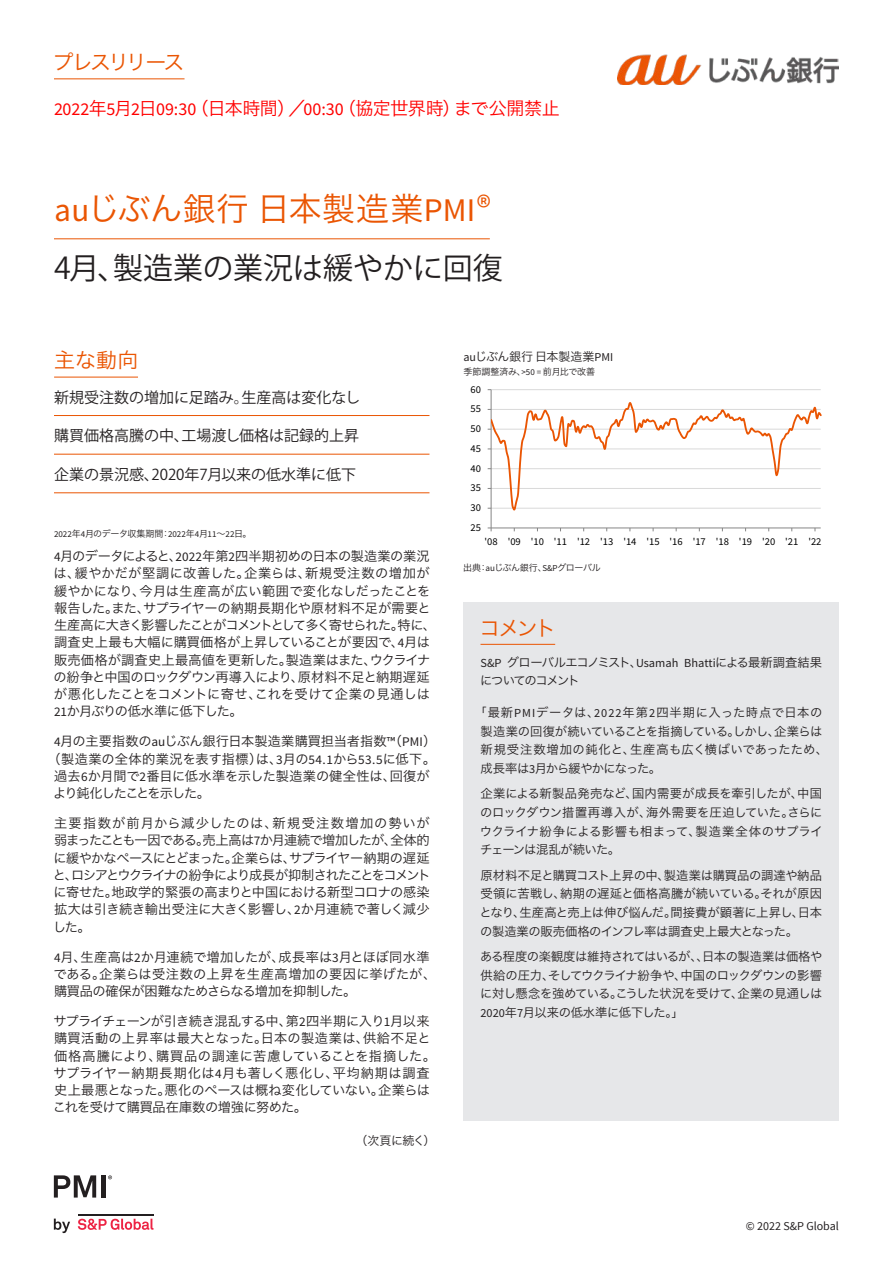
<style>
.page{position:relative;width:893px;height:1263px;background:#fff}
.page>*{position:absolute;margin:0;border:0;box-sizing:border-box;transform-origin:0 0}
.t1{font:33px "Hira Kaku Pro W3";letter-spacing:.005em;color:#ea5503}
.t2{font:30px "Koz Go Pro";color:#231f20}
.Section_header{font:21px "Hira Kaku Pro W3";letter-spacing:-.1em;color:#ea5503}
.Section_header-2{font:21px "Hira Kaku Pro W3";letter-spacing:-.135em;color:#ea5503}
.t3{font:18px "Hira Kaku Pro W3";letter-spacing:-.02em;color:#f00}
.Key_findings{font:15px "Koz Go Pro";color:#231f20}
.Body_copy_2{font:13.2px/17.2px "Hira Kaku Pro W3";letter-spacing:-.01em;color:#231f20}
.Body_copy_2-2{font:13.2px "Hira Kaku Pro W3";letter-spacing:-.105em;color:#231f20}
.Comment{font:12.3px/18.8px "Hira Kaku Pro W3";letter-spacing:-.015em;color:#231f20;text-align:justify}
.Body_copy_2-3{font:12.3px/18.8px "Hira Kaku Pro W3";letter-spacing:-.095em;color:#231f20}
.Chart_title{font:12px "Hira Kaku Pro W3";color:#231f20}
.t4{font:12px "Source Sans Pro";color:#231f20}
.Chart_title-2{font:12px "Hira Kaku Pro W3";letter-spacing:-.03em;color:#231f20}
.t5{font:10.5px "Source Sans Pro";letter-spacing:-.005em;color:#000}
.Boiler{font:9px "Hira Kaku Pro W3";letter-spacing:-.025em;color:#231f20}
.Axis_title{font:9px "Hira Kaku Pro W3";letter-spacing:-.035em;color:#231f20}
.Axis_title-2{font:9px "Hira Kaku Pro W3";letter-spacing:-.015em;color:#231f20}
.s1{font-family:"Source Sans Pro"}
</style>
<div class="page">
<img style="left:618px;top:54px;width:221px;height:31px">
<svg style="left:54px;top:1218px;width:16px;height:15px"></svg>
<svg style="left:78px;top:1218px;width:75px;height:12px"></svg>
<hr style="left:78px;top:1213px;width:75px;height:2px;background:#231f20">
<svg style="left:54px;top:1175px;width:42px;height:22px"></svg>
<div style="left:101px;top:1175px;width:5px;height:22px;background:#231f20"></div>
<svg style="left:108px;top:1175px;width:4px;height:4px"></svg>
<hr style="left:491px;top:389px;width:330px;height:1px;background:#d9d9d9">
<hr style="left:491px;top:390px;width:1px;height:138px;background:#868686">
<hr style="left:491px;top:527px;width:330px;height:1px;background:#868686">
<svg style="left:488px;top:527px;width:4px;height:4px"></svg>
<svg style="left:488px;top:400px;width:333px;height:110px"></svg>
<hr style="left:54px;top:377px;width:84px;height:1px;background:#ea5503">
<hr style="left:54px;top:79px;width:131px;height:1px;background:#ea5503">
<hr style="left:54px;top:238px;width:436px;height:1px;background:#ea5503">
<hr style="left:54px;top:415px;width:375px;height:1px;background:#ea5503">
<hr style="left:54px;top:454px;width:375px;height:1px;background:#ea5503">
<hr style="left:54px;top:492px;width:375px;height:1px;background:#ea5503">
<div style="left:463px;top:602px;width:376px;height:56px;background:#e6e7e9"></div>
<hr style="left:480px;top:644px;width:75px;height:1px;background:#ea5503">
<div style="left:463px;top:658px;width:376px;height:462px;background:#e6e7e9"></div>
<p class="Section_header-2" style="left:53px;top:44px;width:134px">プレスリリース</p>
<p class="t3" style="left:54px;top:93px;width:507px"><span class="s1">2022</span>年<span class="s1">5</span>月<span class="s1">2</span>日<span class="s1">09:30</span>（日本時間）／<span class="s1">00:30</span>（協定世界時）まで公開禁止</p>
<p class="t1" style="left:54px;top:180px;width:438px"><span class="s1">au</span>じぶん銀行日本製造業<span class="s1">PMI®</span></p>
<p class="t2" style="left:54px;top:249px;width:450px">4月、製造業の業況は緩やかに回復</p>
<p class="Section_header" style="left:54px;top:342px;width:86px">主な動向</p>
<p class="Key_findings" style="left:54px;top:387px;width:307px">新規受注数の増加に足踏み。生産高は変化なし</p>
<p class="Key_findings" style="left:54px;top:426px;width:307px">購買価格高騰の中、工場渡し価格は記録的上昇</p>
<p class="Key_findings" style="left:54px;top:465px;width:304px">企業の景況感、2020年7月以来の低水準に低下</p>
<p class="Boiler" style="left:54px;top:525px;width:199px"><span class="s1">2022</span>年<span class="s1">4</span>月のデータ収集期間：<span class="s1">2022</span>年<span class="s1">4</span>月<span class="s1">11</span>～<span class="s1">22</span>日。</p>
<p class="Body_copy_2" style="left:54px;top:546px;width:384px"><span class="s1">4</span>月のデータによると、<span class="s1">2022</span>年第<span class="s1">2</span>四半期初めの日本の製造業の業況は、緩やかだが堅調に改善した。企業らは、新規受注数の増加が緩やかになり、今月は生産高が広い範囲で変化なしだったことを報告した。また、サプライヤーの納期長期化や原材料不足が需要と生産高に大きく影響したことがコメントとして多く寄せられた。特に、調査史上最も大幅に購買価格が上昇していることが要因で、<span class="s1">4</span>月は販売価格が調査史上最高値を更新した。製造業はまた、ウクライナの紛争と中国のロックダウン再導入により、原材料不足と納期遅延が悪化したことをコメントに寄せ、これを受けて企業の見通しは<span class="s1">21</span>か月ぶりの低水準に低下した。</p>
<p class="Body_copy_2" style="left:54px;top:732px;width:384px"><span class="s1">4</span>月の主要指数の<span class="s1">au</span>じぶん銀行日本製造業購買担当者指数<span class="s1">™</span>（<span class="s1">PMI</span>）</p>
<p class="Body_copy_2" style="left:47px;top:749px;width:390px">（製造業の全体的業況を表す指標）は、<span class="s1">3</span>月の<span class="s1">54.1</span>から<span class="s1">53.5</span>に低下。</p>
<p class="Body_copy_2" style="left:54px;top:766px;width:377px">過去<span class="s1">6</span>か月間で<span class="s1">2</span>番目に低水準を示した製造業の健全性は、回復が</p>
<p class="Body_copy_2-2" style="left:53px;top:781px;width:158px">より鈍化したことを示した。</p>
<p class="Body_copy_2" style="left:53px;top:813px;width:379px;text-align:justify">主要指数が前月から減少したのは、新規受注数増加の勢いが弱まったことも一因である。売上高は<span class="s1">7</span>か月連続で増加したが、全体的に緩やかなペースにとどまった。企業らは、サプライヤー納期の遅延と、ロシアとウクライナの紛争により成長が抑制されたことをコメントに寄せた。地政学的緊張の高まりと中国における新型コロナの感染拡大は引き続き輸出受注に大きく影響し、<span class="s1">2</span>か月連続で著しく減少した。</p>
<p class="Body_copy_2" style="left:53px;top:947px;width:384px"><span class="s1">4</span>月、生産高は<span class="s1">2</span>か月連続で増加したが、成長率は<span class="s1">3</span>月とほぼ同水準である。企業らは受注数の上昇を生産高増加の要因に挙げたが、購買品の確保が困難なためさらなる増加を抑制した。</p>
<p class="Body_copy_2" style="left:53px;top:1011px;width:385px">サプライチェーンが引き続き混乱する中、第<span class="s1">2</span>四半期に入り<span class="s1">1</span>月以来購買活動の上昇率は最大となった。日本の製造業は、供給不足と価格高騰により、購買品の調達に苦慮していることを指摘した。サプライヤー納期長期化は<span class="s1">4</span>月も著しく悪化し、平均納期は調査史上最悪となった。悪化のペースは概ね変化していない。企業らはこれを受けて購買品在庫数の増強に努めた。</p>
<p class="Chart_title-2" style="left:355px;top:1129px;width:82px">（次頁に続く）</p>
<p class="Chart_title" style="left:463px;top:346px;width:151px"><span class="s1">au</span>じぶん銀行日本製造業<span class="s1">PMI</span></p>
<p class="Axis_title-2" style="left:463px;top:363px;width:133px">季節調整済み、<span class="s1">&gt;50 =</span> 前月比で改善</p>
<p class="t5" style="left:470px;top:383px;width:12px">60</p>
<p class="t5" style="left:470px;top:402px;width:12px">55</p>
<p class="t5" style="left:470px;top:422px;width:12px">50</p>
<p class="t5" style="left:470px;top:442px;width:12px">45</p>
<p class="t5" style="left:470px;top:462px;width:12px">40</p>
<p class="t5" style="left:470px;top:481px;width:12px">35</p>
<p class="t5" style="left:470px;top:501px;width:12px">30</p>
<p class="t5" style="left:470px;top:521px;width:12px">25</p>
<p class="t5" style="left:485px;top:535px;width:338px">'08 '09 '10 '11 '12 '13 '14 '15 '16 '17 '18 '19 '20 '21 '22</p>
<p class="Axis_title" style="left:463px;top:559px;width:139px">出典：<span class="s1">au</span>じぶん銀行、<span class="s1">S&amp;P</span>グローバル</p>
<p class="Section_header" style="left:479px;top:609px;width:79px">コメント</p>
<p class="Body_copy_2-3" style="left:480px;top:652px;width:343px"><span class="s1">S&amp;P</span> グローバルエコノミスト、<span class="s1">Usamah Bhatti</span>による最新調査結果についてのコメント</p>
<p class="Comment" style="left:480px;top:702px;width:349px;text-align:left;text-indent:-6px">「最新<span class="s1">PMI</span>データは、<span class="s1">2022</span>年第<span class="s1">2</span>四半期に入った時点で日本の製造業の回復が続いていることを指摘している。しかし、企業らは新規受注数増加の鈍化と、生産高も広く横ばいであったため、成長率は<span class="s1">3</span>月から緩やかになった。</p>
<p class="Comment" style="left:480px;top:783px;width:344px">企業による新製品発売など、国内需要が成長を牽引したが、中国のロックダウン措置再導入が、海外需要を圧迫していた。さらにウクライナ紛争による影響も相まって、製造業全体のサプライチェーンは混乱が続いた。</p>
<p class="Comment" style="left:479px;top:865px;width:344px">原材料不足と購買コスト上昇の中、製造業は購買品の調達や納品受領に苦戦し、納期の遅延と価格高騰が続いている。それが原因となり、生産高と売上は伸び悩んだ。間接費が顕著に上昇し、日本の製造業の販売価格のインフレ率は調査史上最大となった。</p>
<p class="Comment" style="left:480px;top:946px;width:344px">ある程度の楽観度は維持されてはいるが、、日本の製造業は価格や供給の圧力、そしてウクライナ紛争や、中国のロックダウンの影響に対し懸念を強めている。こうした状況を受けて、企業の見通しは<span class="s1">2020</span>年<span class="s1">7</span>月以来の低水準に低下した。」</p>
<p class="t4" style="left:746px;top:1218px;width:95px">© 2022 S&amp;P Global</p>
</div>
